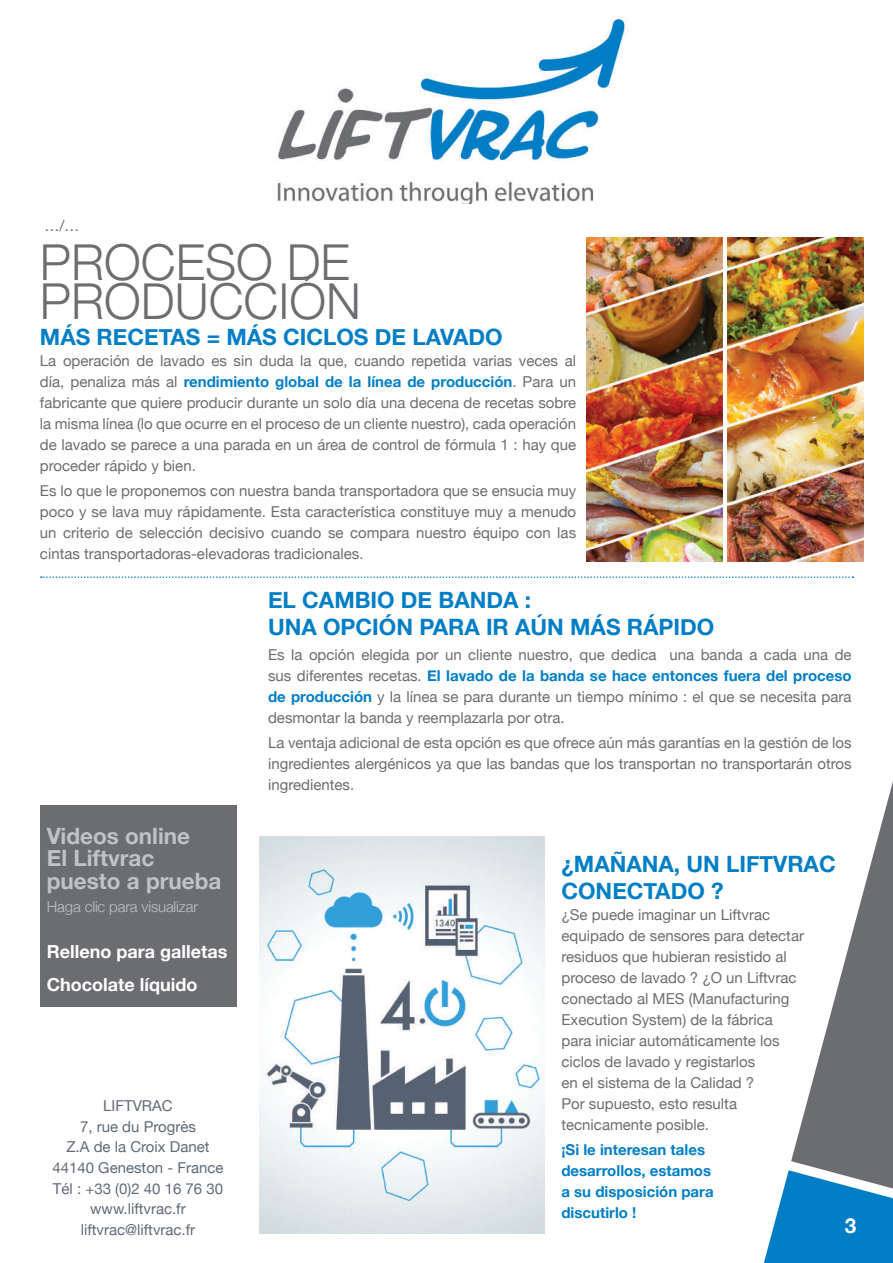
<style>
.page{position:relative;width:893px;height:1263px;background:#fff}
.page>*{position:absolute;margin:0;border:0;box-sizing:border-box;transform-origin:0 0}
.t1{font:300 49.5px/39px "Helvetica Neue";color:#6c6d70}
.t2{font:700 22.5px/27px "Helvetica Neue";color:#007ec5}
.t3{font:700 22.5px/22.5px "Helvetica Neue";color:#c1c2c4}
.t4{font:700 20.7px "Helvetica Neue";color:#fff}
.t5{font:700 18px/33px "Helvetica Neue";color:#fff}
.t6{font:15px/21px "Helvetica Neue";color:#6c6d70;text-align:justify}
.t7{font:15px/20.7px "Helvetica Neue";color:#616a76;text-align:center}
.t8{font:700 15px/21px "Helvetica Neue";color:#007ec5}
.t9{font:300 15px "Helvetica Neue";letter-spacing:-.01em;color:#c1c2c4}
.s1{font-weight:700;color:#007ec5}
</style>
<div class="page">
<img style="left:587px;top:237px;width:136px;height:324px">
<img style="left:727px;top:237px;width:136px;height:324px">
<svg style="left:764px;top:781px;width:129px;height:482px"></svg>
<svg style="left:41px;top:576px;width:812px;height:2px"></svg>
<div style="left:40px;top:806px;width:196px;height:201px;background:#6c6d70"></div>
<img style="left:277px;top:18px;width:351px;height:186px">
<img style="left:259px;top:836px;width:285px;height:397px">
<p class="t6" style="left:44px;top:216px;width:36px">…/…</p>
<h1 class="t1" style="left:40px;top:240px;width:322px">Proceso de producción</h1>
<h2 class="t2" style="left:40px;top:324px;width:464px">Más recetas = más ciclos de lavado</h2>
<p class="t6" style="left:40px;top:351px;width:538px">La operación de lavado es sin duda la que, cuando repetida varias veces al día, penaliza más al <span class="s1">rendimiento global de la línea de producción</span>. Para un fabricante que quiere producir durante un solo día una decena de recetas sobre la misma línea (lo que ocurre en el proceso de un cliente nuestro), cada operación de lavado se parece a una parada en un área de control de fórmula 1 : hay que proceder rápido y bien.</p>
<p class="t6" style="left:40px;top:481px;width:538px">Es lo que le proponemos con nuestra banda transportadora que se ensucia muy poco y se lava muy rápidamente. Esta característica constituye muy a menudo un criterio de selección decisivo cuando se compara nuestro équipo con las cintas transportadoras-elevadoras tradicionales.</p>
<h2 class="t3" style="left:47px;top:825px;width:176px">Videos online<br>El Liftvrac puesto a prueba</h2>
<p class="t9" style="left:47px;top:895px;width:153px">Haga clic para visualizar</p>
<p class="t5" style="left:47px;top:935px;width:182px">Relleno para galletas<br>Chocolate líquido</p>
<p class="t7" style="left:52px;top:1096px;width:173px">LIFTVRAC<br>7, rue du Progrès<br>Z.A de la Croix Danet<br>44140 Geneston - France<br>Tél : +33 (0)2 40 16 76 30 www.liftvrac.fr liftvrac@liftvrac.fr</p>
<h2 class="t2" style="left:268px;top:587px;width:448px">El cambio de banda :<br>una opción para ir aún más rápido</h2>
<p class="t6" style="left:268px;top:645px;width:585px">Es la opción elegida por un cliente nuestro, que dedica una banda a cada una de sus diferentes recetas. <span class="s1">El lavado de la banda se hace entonces fuera del proceso de producción</span> y la línea se para durante un tiempo mínimo : el que se necesita para desmontar la banda y reemplazarla por otra.</p>
<p class="t6" style="left:268px;top:733px;width:585px">La ventaja adicional de esta opción es que ofrece aún más garantías en la gestión de los ingredientes alergénicos ya que las bandas que los transportan no transportarán otros ingredientes.</p>
<h2 class="t2" style="left:561px;top:851px;width:276px">¿Mañana, un Liftvrac conectado ?</h2>
<p class="t6" style="left:561px;top:905px;width:244px;text-align:left">¿Se puede imaginar un Liftvrac equipado de sensores para detectar residuos que hubieran resistido al proceso de lavado ? ¿O un Liftvrac conectado al MES (Manufacturing<br>Execution System) de la fábrica para iniciar automáticamente los ciclos de lavado y registarlos<br>en el sistema de la Calidad ?<br>Por supuesto, esto resulta tecnicamente posible.</p>
<p class="t8" style="left:561px;top:1140px;width:154px">¡Si le interesan tales desarrollos, estamos a su disposición para discutirlo !</p>
<h3 class="t4" style="left:845px;top:1209px;width:13px">3</h3>
</div>
